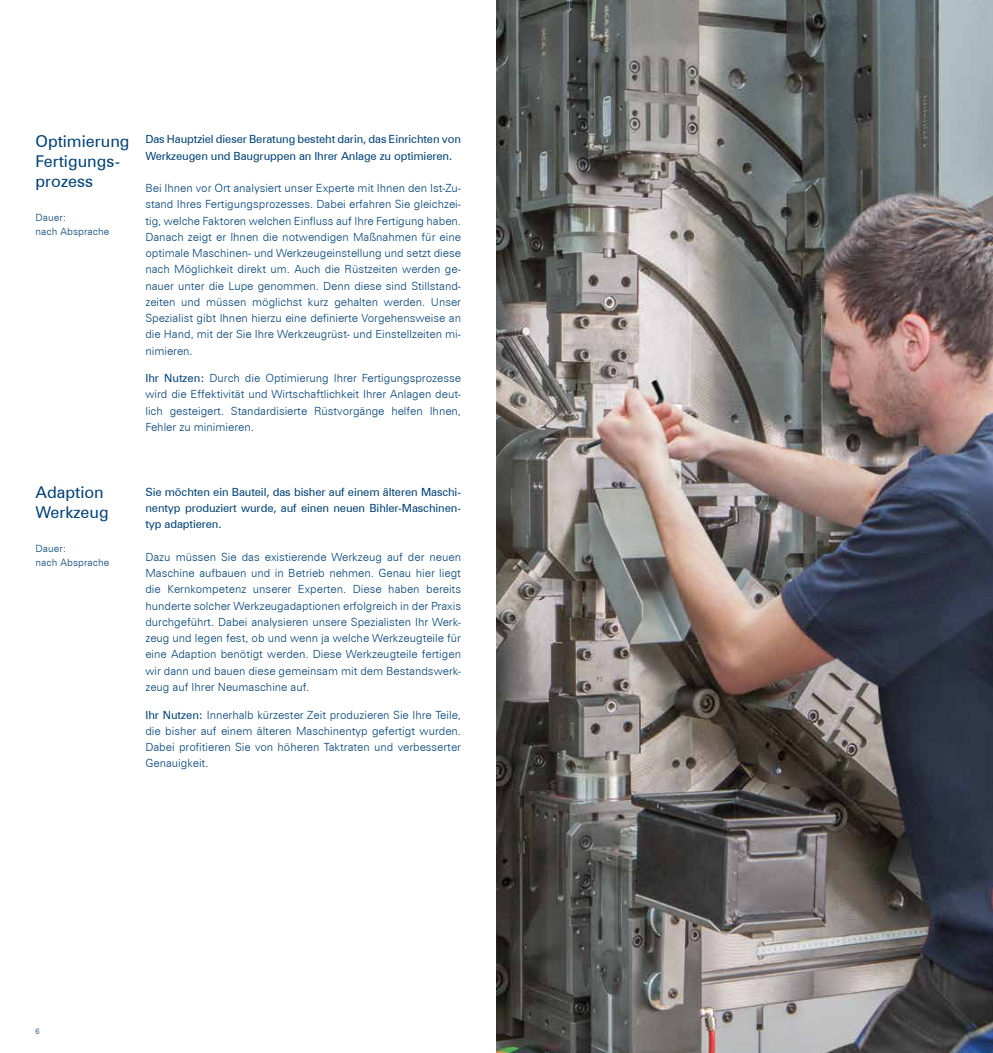
<style>
.page{position:relative;width:993px;height:1053px;background:#fff}
.page>*{position:absolute;margin:0;border:0;box-sizing:border-box;transform-origin:0 0}
.t1{font:16.25px/20px "Zurich BT";color:#004177}
.t2{font:300 11.25px/16.2px "Zurich BT";color:#004177;text-align:justify}
.t3{font:11.25px/16.2px "Zurich BT";letter-spacing:-.01em;color:#004177}
.t4{font:300 10px/13.8px "Zurich BT";letter-spacing:.01em;color:#004177}
.t5{font:300 7.5px "Zurich BT";color:#004177}
.s1{font-weight:400}
</style>
<div class="page">
<img style="left:496px;top:0;width:496px;height:1052px">
<h1 class="t1" style="left:35px;top:131px;width:96px">Optimierung<br>Fertigungs&shy;prozess</h1>
<p class="t4" style="left:35px;top:210px;width:75px">Dauer:<br>nach Absprache</p>
<p class="t3" style="left:145px;top:131px;width:317px">Das Hauptziel dieser Beratung besteht darin, das Einrichten von<br>Werkzeugen und Baugruppen an Ihrer Anlage zu optimieren.</p>
<p class="t2" style="left:145px;top:180px;width:317px">Bei Ihnen vor Ort analysiert unser Experte mit Ihnen den Ist-Zu&shy;stand Ihres Fertigungsprozesses. Dabei erfahren Sie gleichzei&shy;tig, welche Faktoren welchen Einfluss auf Ihre Fertigung haben.<br>Danach zeigt er Ihnen die notwendigen Maßnahmen für eine optimale Maschinen- und Werkzeugeinstellung und setzt diese nach Möglichkeit direkt um. Auch die Rüstzeiten werden ge&shy;nauer unter die Lupe genommen. Denn diese sind Stillstand&shy;zeiten und müssen möglichst kurz gehalten werden. Unser Spezialist gibt Ihnen hierzu eine definierte Vorgehensweise an die Hand, mit der Sie Ihre Werkzeugrüst- und Einstellzeiten mi&shy;nimieren.</p>
<p class="t2" style="left:145px;top:370px;width:317px"><span class="s1">Ihr Nutzen:</span> Durch die Optimierung Ihrer Fertigungsprozesse wird die Effektivität und Wirtschaftlichkeit Ihrer Anlagen deut&shy;lich gesteigert. Standardisierte Rüstvorgänge helfen Ihnen, Fehler zu minimieren.</p>
<h1 class="t1" style="left:35px;top:482px;width:75px">Adaption<br>Werkzeug</h1>
<p class="t4" style="left:35px;top:541px;width:75px">Dauer:<br>nach Absprache</p>
<p class="t3" style="left:145px;top:483px;width:317px;text-align:justify">Sie möchten ein Bauteil, das bisher auf einem älteren Maschi&shy;nentyp produziert wurde, auf einen neuen Bihler-Maschinen&shy;typ adaptieren.</p>
<p class="t2" style="left:145px;top:548px;width:317px">Dazu müssen Sie das existierende Werkzeug auf der neuen Maschine aufbauen und in Betrieb nehmen. Genau hier liegt die Kernkompetenz unserer Experten. Diese haben bereits hunderte solcher Werkzeugadaptionen erfolgreich in der Praxis durchgeführt. Dabei analysieren unsere Spezialisten Ihr Werk&shy;zeug und legen fest, ob und wenn ja welche Werkzeugteile für eine Adaption benötigt werden. Diese Werkzeugteile fertigen wir dann und bauen diese gemeinsam mit dem Bestandswerk&shy;zeug auf Ihrer Neumaschine auf.</p>
<p class="t2" style="left:145px;top:706px;width:317px"><span class="s1">Ihr Nutzen:</span> Innerhalb kürzester Zeit produzieren Sie Ihre Teile, die bisher auf einem älteren Maschinentyp gefertigt wurden.<br>Dabei profitieren Sie von höheren Taktraten und verbesserter Genauigkeit.</p>
<p class="t5" style="left:35px;top:1026px;width:6px">6</p>
</div>
